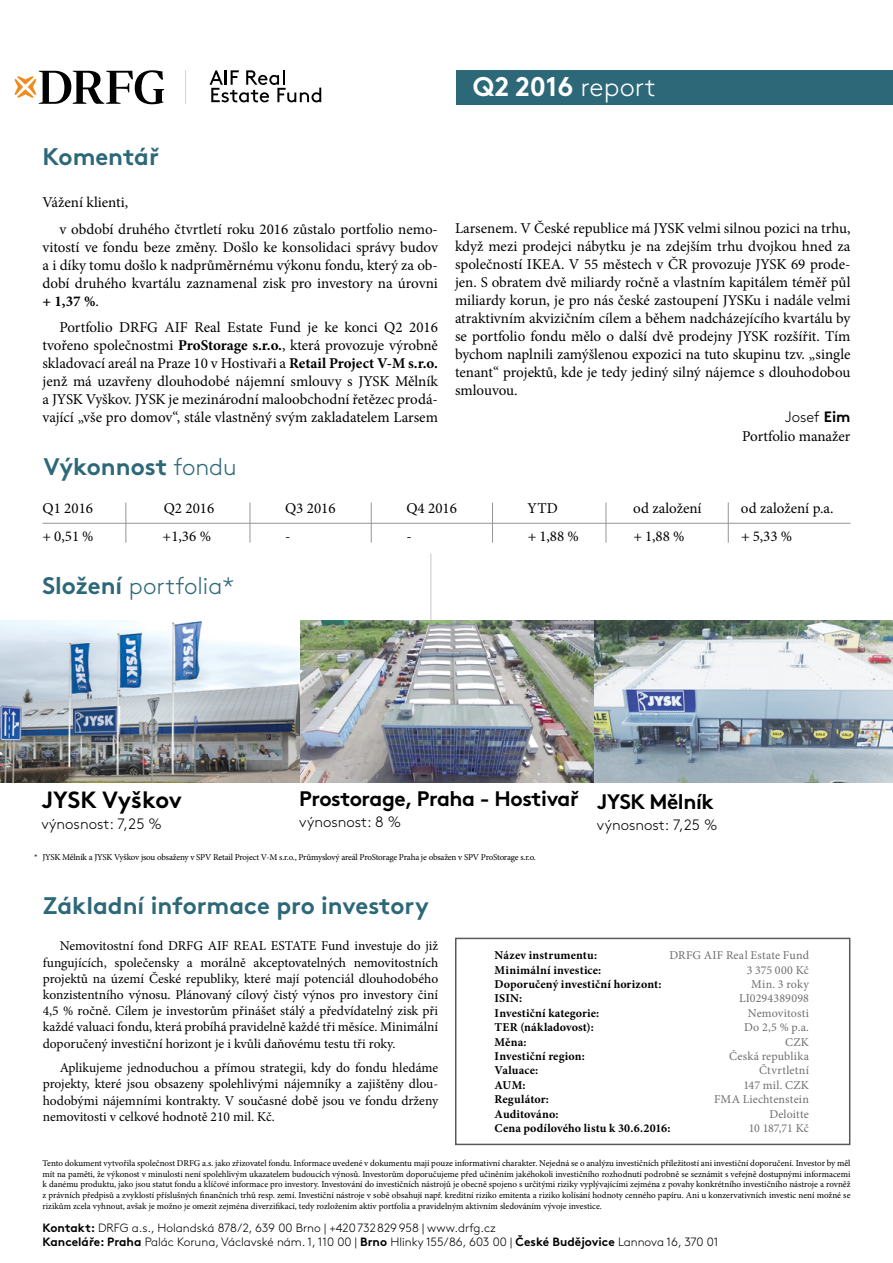
<style>
.page{position:relative;width:893px;height:1263px;background:#fff}
.page>*{position:absolute;margin:0;border:0;box-sizing:border-box;transform-origin:0 0}
.t1{font:700 27px "Brown";color:#fff}
.t2{font:700 24px "Brown";color:#2d6879}
.t3{font:300 24px "Brown";color:#2d6879}
.t4{font:700 23.55px "Brown";letter-spacing:-.005em;color:#000}
.t5{font:700 21px "Brown";letter-spacing:-.02em;color:#000}
.t6{font:15px/18px "Minion Pro";color:#000}
.t7{font:300 15px "Brown";color:#000}
.t8{font:13.5px/16.2px "Minion Pro";letter-spacing:-.005em;color:#000;text-align:justify}
.t9{font:700 12px/14.4px "Minion Pro";letter-spacing:.01em;color:#000}
.t10{font:300 12px/14.4px "Brown";color:#000}
.t11{font:12px/14.4px "Minion Pro";letter-spacing:.01em;color:#6d6e71;text-align:right}
.t12{font:9px/10.8px "Minion Pro";letter-spacing:-.02em;color:#000;text-align:justify}
.s1{font-weight:300}
.s2{font-weight:700}
</style>
<div class="page">
<svg style="left:15px;top:70px;width:149px;height:34px"></svg>
<hr style="left:185px;top:70px;width:1px;height:34px;background:#d1d3d4">
<svg style="left:210px;top:70px;width:111px;height:32px"></svg>
<div style="left:456px;top:70px;width:437px;height:34px;background:#2d6879"></div>
<hr style="left:43px;top:523px;width:807px;height:1px;background:#939598">
<hr style="left:125px;top:502px;width:1px;height:41px;background:#939598">
<hr style="left:430px;top:553px;width:1px;height:81px;background:#c7c8ca">
<hr style="left:250px;top:502px;width:1px;height:41px;background:#939598">
<hr style="left:371px;top:502px;width:1px;height:41px;background:#939598">
<hr style="left:492px;top:502px;width:1px;height:41px;background:#939598">
<hr style="left:606px;top:502px;width:1px;height:41px;background:#939598">
<hr style="left:728px;top:502px;width:1px;height:41px;background:#939598">
<img style="left:299px;top:621px;width:594px;height:161px">
<img style="left:0;top:621px;width:299px;height:161px">
<div style="left:455px;top:938px;width:395px;height:207px;border:2px solid #58595b"></div>
<h1 class="t1" style="left:473px;top:65px;width:185px">Q2 2016 <span class="s1">report</span></h1>
<h2 class="t2" style="left:43px;top:138px;width:118px">Komentář</h2>
<p class="t6" style="left:60px;top:189px;width:380px;line-height:26.5px;text-indent:-17px">Vážení klienti,<br>v období druhého čtvrtletí roku 2016 zůstalo portfolio nemo-</p>
<p class="t6" style="left:43px;top:238px;width:397px;text-align:justify">vitostí ve fondu beze změny. Došlo ke konsolidaci správy budov a i díky tomu došlo k nadprůměrnému výkonu fondu, který za ob&shy;dobí druhého kvartálu zaznamenal zisk pro investory na úrovni <span class="s2">+ 1,37 %</span>.</p>
<p class="t6" style="left:43px;top:319px;width:397px;text-align:justify;text-indent:17px">Portfolio DRFG AIF Real Estate Fund je ke konci Q2 2016 tvořeno společnostmi <span class="s2">ProStorage s.r.o.</span>, která provozuje výrobně skladovací areál na Praze 10 v Hostivaři a <span class="s2">Retail Project V-M s.r.o. </span>jenž má uzavřeny dlouhodobé nájemní smlouvy s JYSK Mělník a JYSK Vyškov. JYSK je mezinárodní maloobchodní řetězec prodá&shy;vající „vše pro domov“, stále vlastněný svým zakladatelem Larsem</p>
<h2 class="t2" style="left:43px;top:447px;width:195px">Výkonnost <span class="s1">fondu</span></h2>
<p class="t6" style="left:455px;top:220px;width:397px;text-align:justify">Larsenem. V České republice má JYSK velmi silnou pozici na trhu, když mezi prodejci nábytku je na zdejším trhu dvojkou hned za společností IKEA. V 55 městech v ČR provozuje JYSK 69 prode&shy;jen. S obratem dvě miliardy ročně a vlastním kapitálem téměř půl miliardy korun, je pro nás české zastoupení JYSKu i nadále velmi atraktivním akvizičním cílem a během nadcházejícího kvartálu by se portfolio fondu mělo o další dvě prodejny JYSK rozšířit. Tím bychom naplnili zamýšlenou expozici na tuto skupinu tzv. „single tenant“ projektů, kde je tedy jediný silný nájemce s dlouhodobou smlouvou.</p>
<p class="t7" style="left:785px;top:406px;width:67px">Josef <span class="s2">Eim</span></p>
<p class="t6" style="left:742px;top:427px;width:110px">Portfolio manažer</p>
<p class="t6" style="left:43px;top:495px;width:53px;line-height:27px">Q1 2016 + 0,51 %</p>
<p class="t6" style="left:163px;top:495px;width:53px;line-height:27px">Q2 2016 +1,36 %</p>
<p class="t6" style="left:285px;top:495px;width:52px;line-height:27px">Q3 2016 -</p>
<p class="t6" style="left:406px;top:500px;width:52px">Q4 2016</p>
<p class="t6" style="left:528px;top:500px;width:32px">YTD</p>
<p class="t6" style="left:633px;top:500px;width:70px">od založení</p>
<p class="t6" style="left:741px;top:500px;width:94px">od založení p.a.</p>
<p class="t6" style="left:406px;top:527px;width:7px">-</p>
<p class="t6" style="left:528px;top:527px;width:53px">+ 1,88 %</p>
<p class="t6" style="left:633px;top:527px;width:53px">+ 1,88 %</p>
<p class="t6" style="left:741px;top:527px;width:53px">+ 5,33 %</p>
<h2 class="t3" style="left:43px;top:568px;width:193px"><span class="s2">Složení</span> portfolia*</h2>
<h3 class="t5" style="left:299px;top:781px;width:281px">Prostorage, Praha - Hostivař</h3>
<p class="t7" style="left:299px;top:811px;width:103px">výnosnost: 8 %</p>
<h3 class="t4" style="left:41px;top:780px;width:142px">JYSK Vyškov</h3>
<p class="t7" style="left:41px;top:812px;width:122px">výnosnost: 7,25 %</p>
<p class="t12" style="left:34px;top:852px;width:503px">* JYSK Mělník a JYSK Vyškov jsou obsaženy v SPV Retail Project V-M s.r.o., Průmyslový areál ProStorage Praha je obsažen v SPV ProStorage s.r.o.</p>
<h3 class="t5" style="left:597px;top:784px;width:118px">JYSK Mělník</h3>
<p class="t7" style="left:597px;top:813px;width:122px">výnosnost: 7,25 %</p>
<h2 class="t2" style="left:43px;top:886px;width:388px">Základní informace pro investory</h2>
<p class="t8" style="left:43px;top:938px;width:397px;text-indent:17px">Nemovitostní fond DRFG AIF REAL ESTATE Fund investuje do již fungujících, společensky a morálně akceptovatelných nemovitostních projektů na území České republiky, které mají potenciál dlouhodobého konzistentního výnosu. Plánovaný cílový čistý výnos pro investory činí 4,5 % ročně. Cílem je investorům přinášet stálý a předvídatelný zisk při každé valuaci fondu, která probíhá pravidelně každé tři měsíce. Minimální doporučený investiční horizont je i kvůli daňovému testu tři roky.</p>
<p class="t8" style="left:43px;top:1060px;width:397px;text-indent:17px">Aplikujeme jednoduchou a přímou strategii, kdy do fondu hledáme projekty, které jsou obsazeny spolehlivými nájemníky a zajištěny dlou&shy;hodobými nájemními kontrakty. V současné době jsou ve fondu drženy nemovitosti v celkové hodnotě 210 mil. Kč.</p>
<p class="t9" style="left:495px;top:948px;width:177px">Název instrumentu:<br>Minimální investice:<br>Doporučený investiční horizont:<br>ISIN:<br>Investiční kategorie:<br>TER (nákladovost):<br>Měna:<br>Investiční region:<br>Valuace:<br>AUM:<br>Regulátor:<br>Auditováno:<br>Cena podílového listu k 30.6.2016:</p>
<p class="t11" style="left:669px;top:948px;width:141px">DRFG AIF Real Estate Fund<br>3 375 000 Kč<br>Min. 3 roky<br>LI0294389098<br>Nemovitosti<br>Do 2,5 % p.a.<br>CZK<br>Česká republika<br>Čtvrtletní<br>147 mil. CZK<br>FMA Liechtenstein<br>Deloitte<br>10 187,71 Kč</p>
<p class="t12" style="left:43px;top:1157px;width:809px">Tento dokument vytvořila společnost DRFG a.s. jako zřizovatel fondu. Informace uvedené v dokumentu mají pouze informativní charakter. Nejedná se o analýzu investičních příležitostí ani investiční doporučení. Investor by měl mít na paměti, že výkonost v minulosti není spolehlivým ukazatelem budoucích výnosů. Investorům doporučujeme před učiněním jakéhokoli investičního rozhodnutí podrobně se seznámit s veřejně dostupnými informacemi k danému produktu, jako jsou statut fondu a klíčové informace pro investory. Investování do investičních nástrojů je obecně spojeno s určitými riziky vyplývajícími zejména z povahy konkrétního investičního nástroje a rovněž z právních předpisů a zvyklostí příslušných finančních trhů resp. zemí. Investiční nástroje v sobě obsahují např. kreditní riziko emitenta a riziko kolísání hodnoty cenného papíru. Ani u konzervativních investic není možné se rizikům zcela vyhnout, avšak je možno je omezit zejména diverzifikací, tedy rozložením aktiv portfolia a pravidelným aktivním sledováním vývoje investice.</p>
<p class="t10" style="left:42px;top:1219px;width:677px"><span class="s2">Kontakt:</span> DRFG a.s., Holandská 878/2, 639 00 Brno | +420732829958 | www.drfg.cz<br><span class="s2">Kanceláře: Praha</span> Palác Koruna, Václavské nám. 1, 110 00 | <span class="s2">Brno</span> Hlinky 155/86, 603 00 | <span class="s2">České Budějovice</span> Lannova 16, 370 01</p>
</div>
